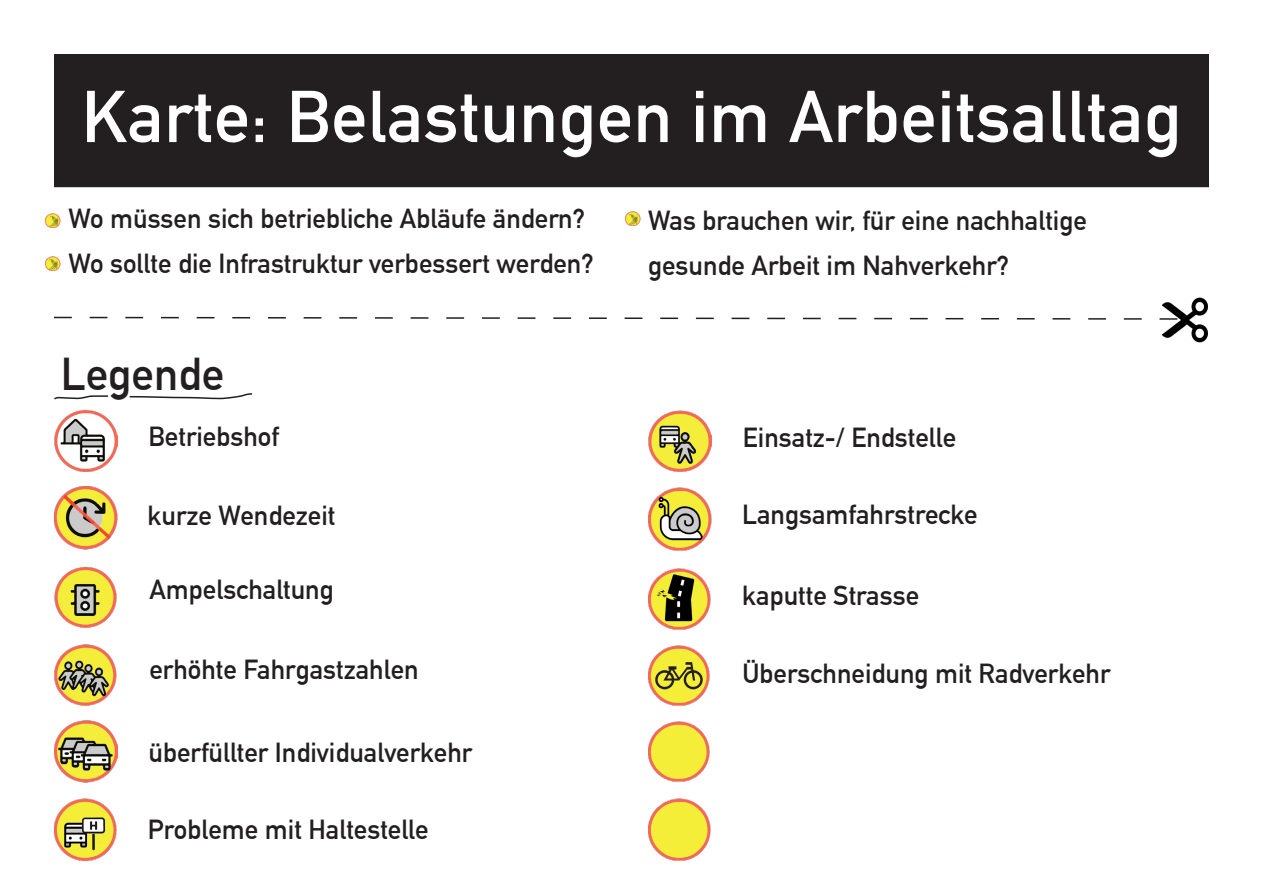
<style>
.page{position:relative;width:1263px;height:893px;background:#fff}
.page>*{position:absolute;margin:0;border:0;box-sizing:border-box;transform-origin:0 0}
.t1{font:700 72px "DIN Alternate";letter-spacing:.01em;color:#fff}
.t2{font:700 45px "DIN Alternate";color:#231f20}
.t3{font:700 27px "DIN Alternate";color:#231f20}
</style>
<div class="page">
<div style="left:55px;top:55px;width:1153px;height:131px;background:#231f20"></div>
<div style="left:54px;top:54px;width:1155px;height:133px;border:2px solid #231f20"></div>
<img style="left:626px;top:211px;width:15px;height:15px">
<img style="left:54px;top:409px;width:63px;height:63px">
<img style="left:54px;top:487px;width:64px;height:62px">
<img style="left:54px;top:567px;width:63px;height:60px">
<img style="left:54px;top:644px;width:63px;height:61px">
<img style="left:54px;top:720px;width:63px;height:63px">
<img style="left:54px;top:798px;width:63px;height:63px">
<img style="left:648px;top:410px;width:63px;height:62px">
<img style="left:648px;top:487px;width:64px;height:63px">
<img style="left:648px;top:568px;width:63px;height:61px">
<img style="left:648px;top:645px;width:62px;height:60px">
<img style="left:648px;top:721px;width:62px;height:60px">
<img style="left:648px;top:798px;width:63px;height:63px">
<svg style="left:54px;top:316px;width:1108px;height:4px"></svg>
<img style="left:1162px;top:297px;width:46px;height:46px">
<svg style="left:54px;top:395px;width:54px;height:5px"></svg>
<svg style="left:129px;top:393px;width:123px;height:7px"></svg>
<img style="left:46px;top:214px;width:15px;height:14px">
<img style="left:46px;top:257px;width:15px;height:14px">
<svg style="left:627px;top:214px;width:11px;height:11px"></svg>
<svg style="left:48px;top:259px;width:10px;height:11px"></svg>
<svg style="left:48px;top:216px;width:11px;height:11px"></svg>
<p class="t1" style="left:82px;top:62px;width:1101px">Karte: Belastungen im Arbeitsalltag</p>
<p class="t3" style="left:68px;top:198px;width:518px">Wo müssen sich betriebliche Abläufe ändern?</p>
<p class="t3" style="left:68px;top:243px;width:527px">Wo sollte die Infrastruktur verbessert werden?</p>
<p class="t2" style="left:61px;top:340px;width:165px">Legende</p>
<p class="t3" style="left:148px;top:416px;width:132px">Betriebshof</p>
<p class="t3" style="left:148px;top:495px;width:189px">kurze Wendezeit</p>
<p class="t3" style="left:149px;top:569px;width:186px">Ampelschaltung</p>
<p class="t3" style="left:149px;top:649px;width:271px">erhöhte Fahrgastzahlen</p>
<p class="t3" style="left:148px;top:732px;width:325px">überfüllter Individualverkehr</p>
<p class="t3" style="left:148px;top:809px;width:282px">Probleme mit Haltestelle</p>
<p class="t3" style="left:648px;top:200px;width:440px">Was brauchen wir, für eine nachhaltige</p>
<p class="t3" style="left:648px;top:245px;width:363px">gesunde Arbeit im Nahverkehr?</p>
<p class="t3" style="left:743px;top:417px;width:215px">Einsatz-/ Endstelle</p>
<p class="t3" style="left:742px;top:494px;width:237px">Langsamfahrstrecke</p>
<p class="t3" style="left:742px;top:575px;width:178px">kaputte Strasse</p>
<p class="t3" style="left:742px;top:653px;width:369px">Überschneidung mit Radverkehr</p>
</div>
